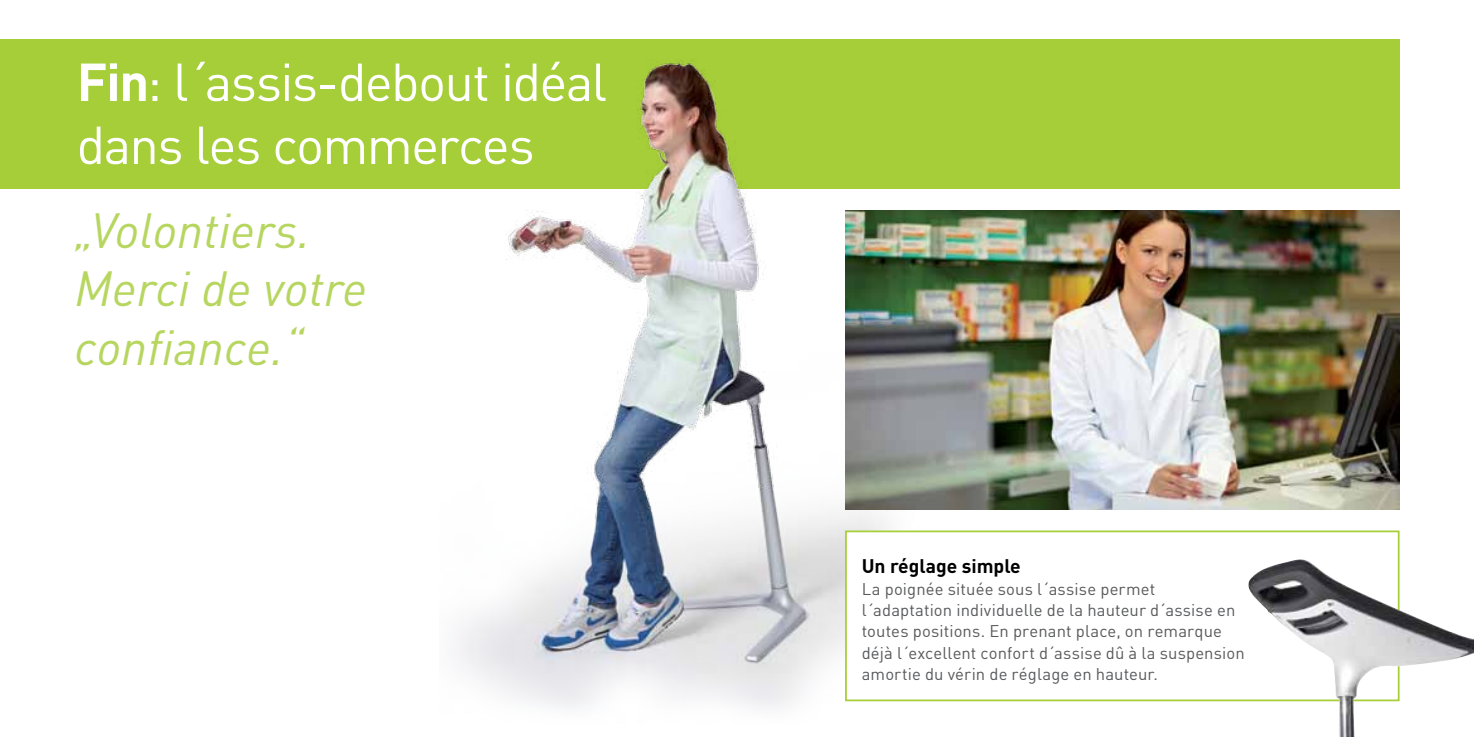
<style>
.page{position:relative;width:1474px;height:737px;background:#fff}
.page>*{position:absolute;margin:0;border:0;box-sizing:border-box;transform-origin:0 0}
.t1{font:52.5px/63px "DIN";letter-spacing:-.03em;color:#fff}
.t2{font:italic 48.82px/58.4px "DIN";color:#b7d660}
.t3{font:700 19.25px "DIN";color:#000}
.t4{font:16.62px/21.3px "DIN";letter-spacing:.01em;color:#58595b}
.s1{font-weight:700}
</style>
<div class="page">
<div style="left:0;top:39px;width:1399px;height:150px;background:#a6ce39"></div>
<img style="left:457px;top:60px;width:501px;height:648px">
<img style="left:845px;top:210px;width:554px;height:299px">
<div style="left:846px;top:531px;width:552px;height:169px;background:#fff"></div>
<div style="left:845px;top:530px;width:554px;height:171px;border:2px solid #a6ce39"></div>
<img style="left:1247px;top:559px;width:226px;height:178px">
<h1 class="t1" style="left:77px;top:49px;width:532px"><span class="s1">Fin</span>: l´assis-debout idéal dans les commerces</h1>
<h2 class="t2" style="left:74px;top:200px;width:294px">„Volontiers.<br>Merci de votre confiance.“</h2>
<p class="t3" style="left:861px;top:553px;width:160px">Un réglage simple</p>
<p class="t4" style="left:861px;top:577px;width:384px">La poignée située sous l´assise permet l´adaptation individuelle de la hauteur d´assise en toutes positions. En prenant place, on remarque déjà l´excellent confort d´assise dû à la suspension amortie du vérin de réglage en hauteur.</p>
</div>
